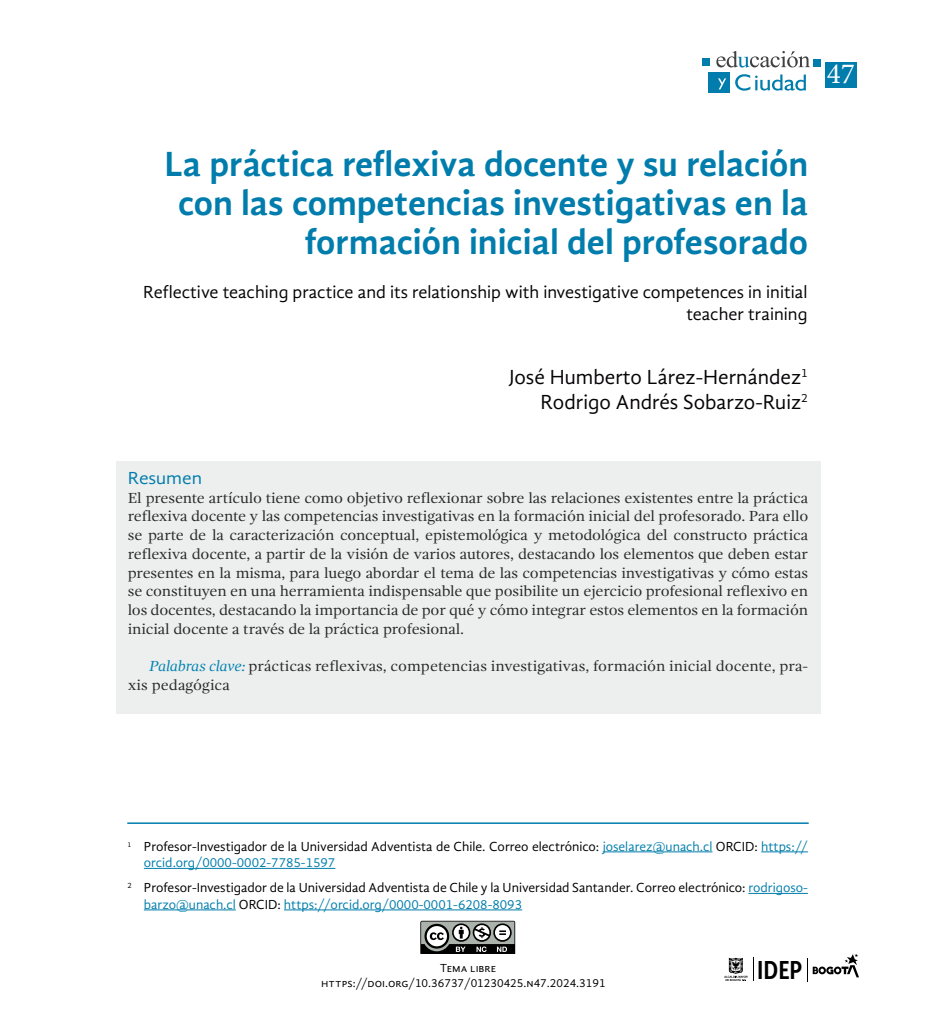
<style>
.page{position:relative;width:936px;height:1021px;background:#fff}
.page>*{position:absolute;margin:0;border:0;box-sizing:border-box;transform-origin:0 0}
.t1{font:700 36px/39px "Gandhi Sans";color:#007dac;text-align:right}
.t2{font:29.25px "Minion Pro";color:#fff}
.t3{font:25.35px "Museo Sans Condensed 700";color:#000}
.t4{font:21px/25.2px "Gandhi Sans";color:#050305;text-align:right}
.t5{font:18px/21.6px "Gandhi Sans";color:#050305;text-align:right}
.t6{font:18px "Gandhi Sans";color:#007dac;scale:1.06 1}
.t7{font:15px/18.8px "Gandhi Serif";letter-spacing:-.01em;color:#292829;text-align:justify;scale:1.06 1}
.t8{font:13.5px/16.5px "Gandhi Sans";color:#000}
.t9{font:12px/14.5px "Gandhi Sans";color:#000}
.s1{font-style:italic;color:#0082b0}
.s2{color:#007dac}
</style>
<div class="page">
<svg style="left:420px;top:920px;width:95px;height:33px"></svg>
<div style="left:708px;top:72px;width:22px;height:21px;background:#007dac"></div>
<svg style="left:716px;top:51px;width:94px;height:16px"></svg>
<svg style="left:718px;top:78px;width:8px;height:11px"></svg>
<svg style="left:735px;top:74px;width:70px;height:17px"></svg>
<div style="left:702px;top:59px;width:8px;height:7px;background:#007dac"></div>
<div style="left:813px;top:59px;width:8px;height:8px;background:#007dac"></div>
<div style="left:824px;top:62px;width:32px;height:25px;background:#007dac"></div>
<svg style="left:724px;top:957px;width:23px;height:24px"></svg>
<svg style="left:807px;top:954px;width:52px;height:27px"></svg>
<svg style="left:753px;top:957px;width:1px;height:24px"></svg>
<div style="left:116px;top:461px;width:704px;height:252px;background:#edeeee"></div>
<hr style="left:127px;top:822px;width:681px;height:2px;background:#007dac">
<hr style="left:602px;top:851px;width:110px;height:1px;background:#007dac">
<hr style="left:761px;top:851px;width:46px;height:1px;background:#007dac">
<hr style="left:144px;top:868px;width:191px;height:1px;background:#007dac">
<hr style="left:748px;top:893px;width:59px;height:1px;background:#007dac">
<hr style="left:144px;top:909px;width:92px;height:1px;background:#007dac">
<hr style="left:284px;top:909px;width:238px;height:1px;background:#007dac">
<h2 class="t2" style="left:826px;top:54px;width:30px">47</h2>
<h1 class="t1" style="left:164px;top:145px;width:645px">La práctica reflexiva docente y su relación con las competencias investigativas en la formación inicial del profesorado</h1>
<p class="t5" style="left:143px;top:281px;width:665px">Reflective teaching practice and its relationship with investigative competences in initial teacher training</p>
<h3 class="t4" style="left:509px;top:364px;width:300px">José Humberto Lárez-Hernández<sup>1<br></sup>Rodrigo Andrés Sobarzo-Ruiz<sup>2</sup></h3>
<p class="t6" style="left:128px;top:467px;width:72px">Resumen</p>
<p class="t7" style="left:128px;top:488px;width:643px">El presente artículo tiene como objetivo reflexionar sobre las relaciones existentes entre la práctica reflexiva docente y las competencias investigativas en la formación inicial del profesorado. Para ello se parte de la caracterización conceptual, epistemológica y metodológica del constructo práctica reflexiva docente, a partir de la visión de varios autores, destacando los elementos que deben estar presentes en la misma, para luego abordar el tema de las competencias investigativas y cómo estas se constituyen en una herramienta indispensable que posibilite un ejercicio profesional reflexivo en los docentes, destacando la importancia de por qué y cómo integrar estos elementos en la formación inicial docente a través de la práctica profesional.</p>
<p class="t7" style="left:128px;top:657px;width:643px;text-indent:21px"><span class="s1">Palabras clave:</span> prácticas reflexivas, competencias investigativas, formación inicial docente, pra&shy;xis pedagógica</p>
<p class="t8" style="left:144px;top:837px;width:665px;text-indent:-16px"><sup>1</sup> Profesor-Investigador de la Universidad Adventista de Chile. Correo electrónico: <span class="s2">joselarez@unach.cl</span> ORCID: <span class="s2">https:// orcid.org/0000-0002-7785-1597</span></p>
<p class="t8" style="left:144px;top:879px;width:665px;text-indent:-17px"><sup>2</sup> Profesor-Investigador de la Universidad Adventista de Chile y la Universidad Santander. Correo electrónico: <span class="s2">rodrigoso&shy;barzo@unach.cl</span> ORCID: <span class="s2">https://orcid.org/0000-0001-6208-8093</span></p>
<p class="t9" style="left:321px;top:960px;width:286px;text-indent:118px">Tema libre https://doi.org/10.36737/01230425.n47.2024.3191</p>
<h3 class="t3" style="left:757px;top:956px;width:46px">IDEP</h3>
</div>
